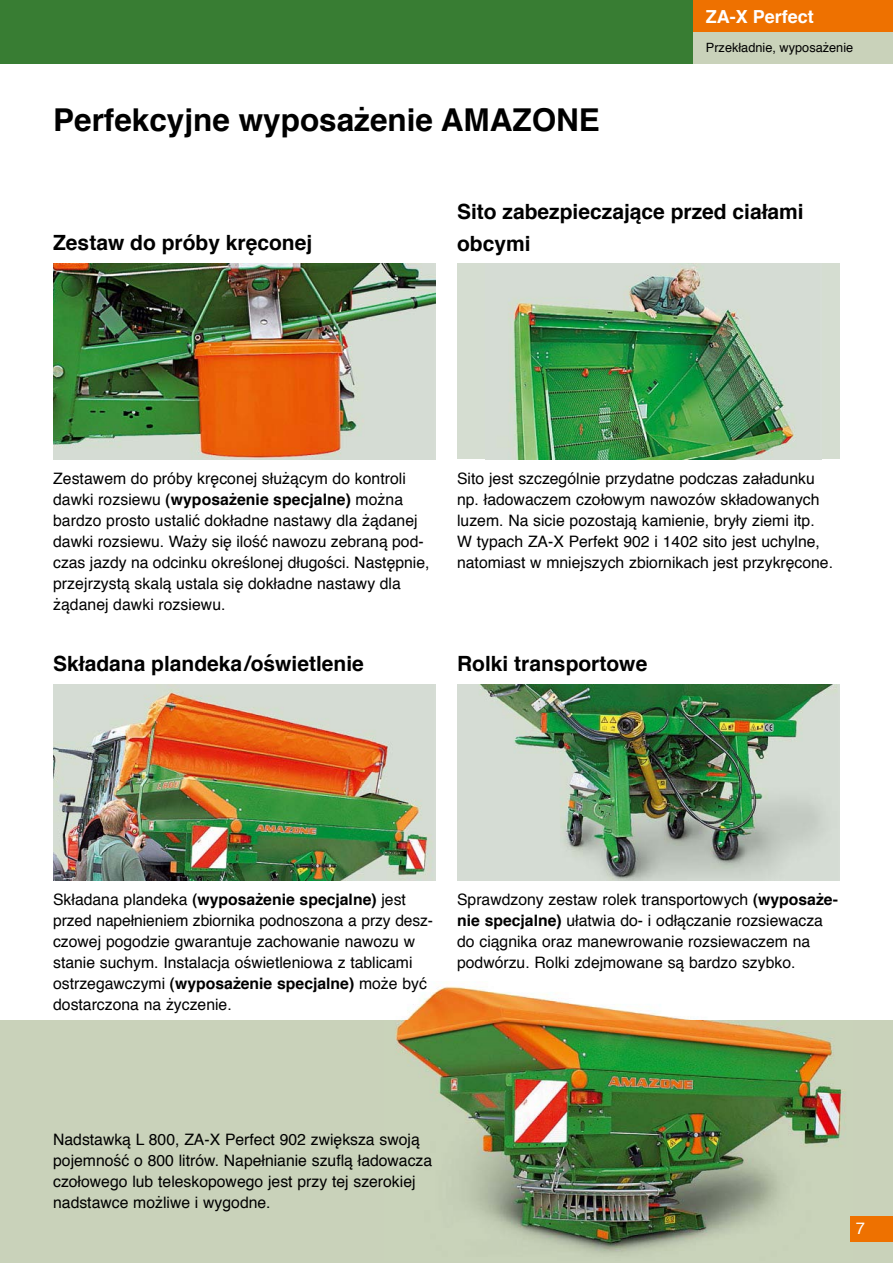
<style>
.page{position:relative;width:893px;height:1263px;background:#fff}
.page>*{position:absolute;margin:0;border:0;box-sizing:border-box;transform-origin:0 0}
.t1{font:700 31.5px "Helvetica CE";color:#000}
.t2{font:700 21px/31.5px "Helvetica CE";color:#000}
.t3{font:700 18px "Helvetica";color:#fff}
.t4{font:16.5px "Helvetica";color:#fff}
.t5{font:15.75px/21px "Helvetica CE";color:#000}
.t6{font:12.75px "Helvetica CE";color:#000}
.s1{font-weight:700}
</style>
<div class="page">
<div style="left:0;top:0;width:693px;height:64px;background:#387d33"></div>
<div style="left:693px;top:0;width:200px;height:32px;background:#ee7100"></div>
<div style="left:693px;top:32px;width:200px;height:32px;background:#c9d2ba"></div>
<div style="left:457px;top:264px;width:383px;height:195px;background:#d5ddd1"></div>
<img style="left:513px;top:265px;width:282px;height:194px">
<div style="left:0;top:1020px;width:893px;height:243px;background:#c9d2ba"></div>
<img style="left:53px;top:685px;width:383px;height:195px">
<img style="left:457px;top:685px;width:383px;height:195px">
<img style="left:53px;top:264px;width:383px;height:195px">
<img style="left:395px;top:986px;width:451px;height:268px">
<div style="left:850px;top:1216px;width:43px;height:26px;background:#ee7100"></div>
<p class="t3" style="left:706px;top:2px;width:110px">ZA-X Perfect</p>
<h1 class="t1" style="left:53px;top:98px;width:548px">Perfekcyjne wyposażenie AMAZONE</h1>
<p class="t6" style="left:706px;top:39px;width:149px">Przekładnie, wyposażenie</p>
<h2 class="t2" style="left:53px;top:228px;width:261px">Zestaw do próby kręconej</h2>
<h2 class="t2" style="left:457px;top:197px;width:348px">Sito zabezpieczające przed ciałami obcymi</h2>
<p class="t5" style="left:53px;top:469px;width:378px">Zestawem do próby kręconej służącym do kontroli dawki rozsiewu <span class="s1">(wyposażenie specjalne)</span> można bardzo prosto ustalić dokładne nastawy dla żądanej dawki rozsiewu. Waży się ilość nawozu zebraną pod&shy;czas jazdy na odcinku określonej długości. Następnie, przejrzystą skalą ustala się dokładne nastawy dla żądanej dawki rozsiewu.</p>
<p class="t5" style="left:457px;top:469px;width:377px">Sito jest szczególnie przydatne podczas załadunku np. ładowaczem czołowym nawozów składowanych luzem. Na sicie pozostają kamienie, bryły ziemi itp.<br>W typach ZA-X Perfekt 902 i 1402 sito jest uchylne, natomiast w mniejszych zbiornikach jest przykręcone.</p>
<h2 class="t2" style="left:53px;top:649px;width:312px">Składana plandeka /oświetlenie</h2>
<h2 class="t2" style="left:457px;top:649px;width:192px">Rolki transportowe</h2>
<p class="t5" style="left:53px;top:890px;width:381px">Składana plandeka <span class="s1">(wyposażenie specjalne)</span> jest przed napełnieniem zbiornika podnoszona a przy desz&shy;czowej pogodzie gwarantuje zachowanie nawozu w stanie suchym. Instalacja oświetleniowa z tablicami ostrzegawczymi <span class="s1">(wyposażenie specjalne)</span> może być dostarczona na życzenie.</p>
<p class="t5" style="left:457px;top:890px;width:382px">Sprawdzony zestaw rolek transportowych <span class="s1">(wyposaże&shy;nie specjalne)</span> ułatwia do- i odłączanie rozsiewacza do ciągnika oraz manewrowanie rozsiewaczem na podwórzu. Rolki zdejmowane są bardzo szybko.</p>
<p class="t5" style="left:53px;top:1130px;width:381px">Nadstawką L 800, ZA-X Perfect 902 zwiększa swoją pojemność o 800 litrów. Napełnianie szuflą ładowacza czołowego lub teleskopowego jest przy tej szerokiej nadstawce możliwe i wygodne.</p>
<p class="t4" style="left:856px;top:1215px;width:11px">7</p>
</div>
